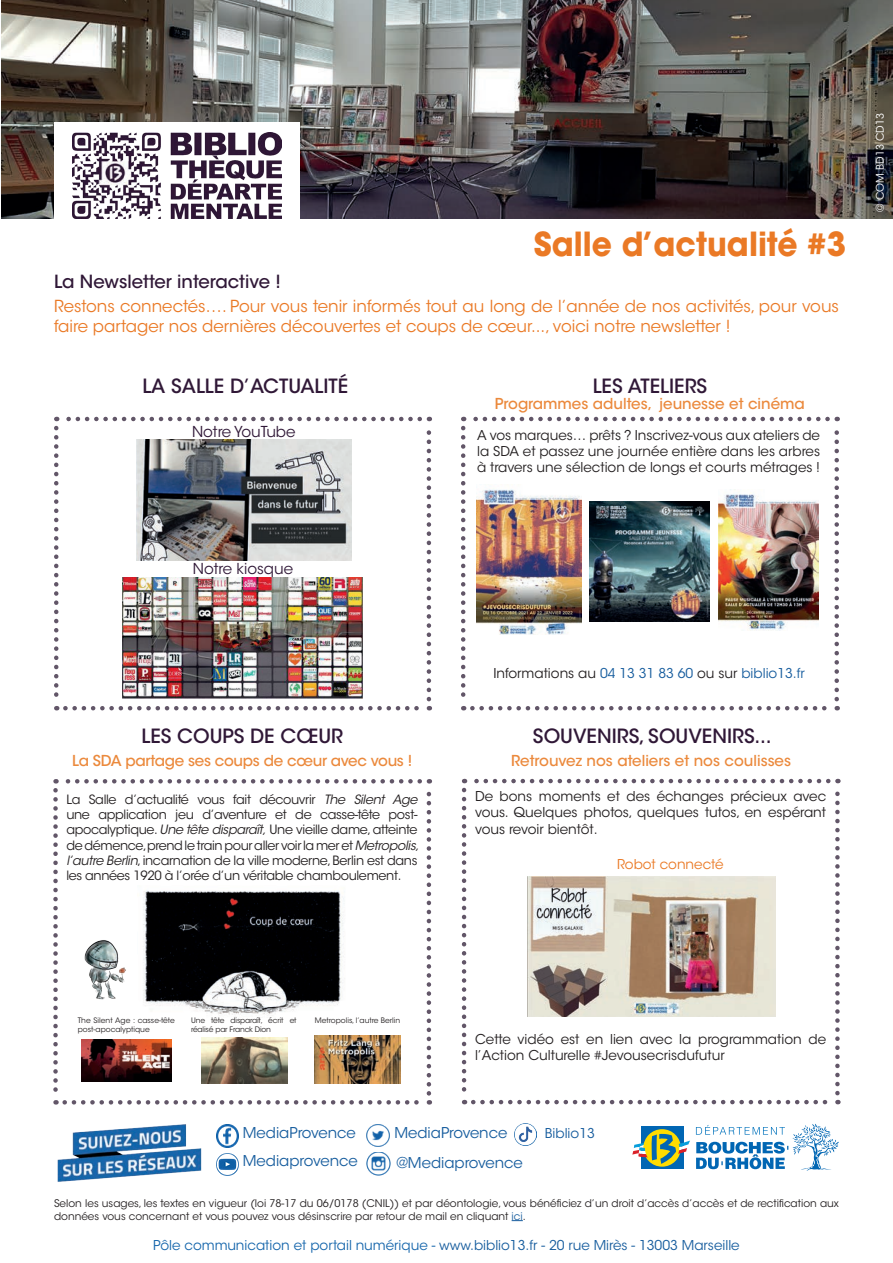
<style>
.page{position:relative;width:893px;height:1263px;background:#fff}
.page>*{position:absolute;margin:0;border:0;box-sizing:border-box;transform-origin:0 0}
.t1{font:700 33px "ITC Avant Garde Std";color:#ea7925;scale:.95 1}
.t2{font:500 19.5px "ITC Avant Garde Std";color:#301837}
.t3{font:500 18px "ITC Avant Garde Std";color:#301837}
.t4{font:16.5px/19.8px "ITC Avant Garde Std";color:#ea7925}
.t5{font:500 15px "ITC Avant Garde Std";color:#eb893c}
.t6{font:500 15px "ITC Avant Garde Std";letter-spacing:-.02em;color:#eb893c}
.t7{font:15px "ITC Avant Garde Std";color:#301837}
.t8{font:14.85px "ITC Avant Garde Std";color:#175d9e}
.t9{font:13.5px/16.2px "ITC Avant Garde Std";color:#231f20;text-align:justify}
.t10{font:13.5px "ITC Avant Garde Std";color:#175d9e}
.t11{font:13.5px "ITC Avant Garde Std";color:#ea7925}
.t12{font:12.75px/15.3px "ITC Avant Garde Std";letter-spacing:-.025em;color:#231f20}
.t13{font:10.5px/12.6px "ITC Avant Garde Std";color:#231f20}
.t14{font:10.5px "ITC Avant Garde Std";color:#fff}
.t15{font:7.5px/9px "ITC Avant Garde Std";color:#231f20}
.t16{font:7.5px/9px "ITC Avant Garde Std";letter-spacing:-.02em;color:#231f20}
.s1{font-style:italic}
.s2{color:#231f20}
.s3{color:#175d9e}
.s4{color:#1666ac}
</style>
<div class="page">
<svg style="left:462px;top:790px;width:4px;height:314px"></svg>
<svg style="left:473px;top:1100px;width:365px;height:4px"></svg>
<svg style="left:835px;top:779px;width:5px;height:314px"></svg>
<svg style="left:464px;top:779px;width:364px;height:4px"></svg>
<svg style="left:461px;top:428px;width:4px;height:282px"></svg>
<svg style="left:472px;top:706px;width:366px;height:4px"></svg>
<svg style="left:834px;top:417px;width:5px;height:282px"></svg>
<svg style="left:463px;top:417px;width:365px;height:4px"></svg>
<svg style="left:53px;top:790px;width:5px;height:314px"></svg>
<svg style="left:65px;top:1100px;width:365px;height:4px"></svg>
<svg style="left:427px;top:779px;width:4px;height:314px"></svg>
<svg style="left:56px;top:779px;width:364px;height:4px"></svg>
<svg style="left:54px;top:428px;width:4px;height:282px"></svg>
<svg style="left:65px;top:706px;width:365px;height:4px"></svg>
<svg style="left:427px;top:417px;width:4px;height:282px"></svg>
<svg style="left:56px;top:417px;width:364px;height:4px"></svg>
<img style="left:216px;top:1153px;width:23px;height:23px">
<img style="left:216px;top:1125px;width:23px;height:22px">
<img style="left:366px;top:1152px;width:25px;height:24px">
<img style="left:366px;top:1124px;width:24px;height:22px">
<img style="left:57px;top:1124px;width:145px;height:58px">
<img style="left:2px;top:0;width:890px;height:218px">
<div style="left:54px;top:122px;width:246px;height:119px;background:#fff"></div>
<img style="left:72px;top:133px;width:209px;height:86px">
<img style="left:137px;top:439px;width:214px;height:122px">
<img style="left:122px;top:578px;width:240px;height:121px">
<img style="left:476px;top:489px;width:106px;height:145px">
<img style="left:589px;top:502px;width:120px;height:120px">
<img style="left:527px;top:877px;width:248px;height:139px">
<img style="left:143px;top:890px;width:201px;height:125px">
<img style="left:81px;top:1040px;width:90px;height:42px">
<img style="left:202px;top:1038px;width:85px;height:45px">
<img style="left:315px;top:1035px;width:85px;height:48px">
<img style="left:719px;top:489px;width:99px;height:142px">
<svg style="left:683px;top:1126px;width:1px;height:43px"></svg>
<div style="left:641px;top:1126px;width:42px;height:43px;background:#0166b3"></div>
<svg style="left:643px;top:1129px;width:38px;height:38px"></svg>
<div style="left:645px;top:1131px;width:34px;height:34px;background:#ffdc01;border-radius:50%"></div>
<svg style="left:632px;top:1133px;width:58px;height:31px"></svg>
<svg style="left:696px;top:1124px;width:143px;height:46px"></svg>
<img style="left:515px;top:1123px;width:22px;height:22px">
<img style="left:56px;top:930px;width:92px;height:69px">
<h3 class="t3" style="left:54px;top:270px;width:228px">La Newsletter interactive !</h3>
<h1 class="t1" style="left:534px;top:222px;width:330px">Salle d’actualité #3</h1>
<p class="t4" style="left:54px;top:296px;width:786px">Restons connectés…. Pour vous tenir informés tout au long de l’année de nos activités, pour vous faire partager nos dernières découvertes et coups de cœur..., voici notre newsletter !</p>
<h2 class="t2" style="left:142px;top:374px;width:207px">LA SALLE D’ACTUALITÉ</h2>
<h2 class="t2" style="left:593px;top:374px;width:116px">LES ATELIERS</h2>
<p class="t5" style="left:495px;top:394px;width:312px">Programmes adultes, jeunesse et cinéma</p>
<p class="t7" style="left:192px;top:422px;width:105px">Notre YouTube</p>
<p class="t9" style="left:477px;top:427px;width:344px">A vos marques… prêts ? Inscrivez-vous aux ateliers de la SDA et passez une journée entière dans les arbres à travers une sélection de longs et courts métrages !</p>
<p class="t14" style="left:874px;top:212px;width:100px;rotate:-90deg">© COM BD13 CD13</p>
<p class="t7" style="left:193px;top:559px;width:102px">Notre kiosque</p>
<h2 class="t2" style="left:141px;top:723px;width:203px">LES COUPS DE CŒUR</h2>
<p class="t6" style="left:72px;top:751px;width:342px">La SDA partage ses coups de cœur avec vous !</p>
<p class="t12" style="left:66px;top:792px;width:354px">La Salle d’actualité vous fait découvrir <span class="s1">The Silent Age </span>une application jeu d’aventure et de casse-tête post&shy;apocalyptique. <span class="s1">Une tête disparaît,</span> Une vieille dame, atteinte de démence,prend le train pour aller voir la mer et <span class="s1">Metropolis, l’autre Berlin</span>, incarnation de la ville moderne, Berlin est dans les années 1920 à l’orée d’un véritable chamboulement.</p>
<p class="t10" style="left:493px;top:665px;width:313px"><span class="s2">Informations au</span> 04 13 31 83 60 <span class="s2">ou sur</span> biblio13.fr</p>
<h2 class="t2" style="left:533px;top:723px;width:240px">SOUVENIRS, SOUVENIRS...</h2>
<p class="t5" style="left:511px;top:751px;width:282px">Retrouvez nos ateliers et nos coulisses</p>
<p class="t9" style="left:475px;top:788px;width:353px">De bons moments et des échanges précieux avec vous. Quelques photos, quelques tutos, en espérant vous revoir bientôt.</p>
<p class="t11" style="left:617px;top:856px;width:108px">Robot connecté</p>
<p class="t15" style="left:78px;top:1016px;width:98px">The Silent Age : casse-tête post-apocalyptique</p>
<p class="t16" style="left:191px;top:1016px;width:107px">Une tête disparaît, écrit et réalisé par Franck Dion</p>
<p class="t15" style="left:315px;top:1016px;width:87px">Metropolis, l’autre Berlin</p>
<p class="t9" style="left:475px;top:1031px;width:353px">Cette vidéo est en lien avec la programmation de l’Action Culturelle #Jevousecrisdufutur</p>
<p class="t8" style="left:243px;top:1124px;width:115px">MediaProvence</p>
<p class="t8" style="left:394px;top:1124px;width:115px">MediaProvence</p>
<p class="t8" style="left:243px;top:1152px;width:117px">Mediaprovence</p>
<p class="t8" style="left:396px;top:1153px;width:128px">@Mediaprovence</p>
<p class="t10" style="left:545px;top:1125px;width:52px">Biblio13</p>
<p class="t13" style="left:54px;top:1197px;width:786px">Selon les usages, les textes en vigueur (loi 78-17 du 06/0178 (CNIL)) et par déontologie, vous bénéficiez d’un droit d’accès d’accès et de rectification aux données vous concernant et vous pouvez vous désinscrire par retour de mail en cliquant <span class="s3">ici</span>.</p>
<p class="t10" style="left:153px;top:1237px;width:588px"><span class="s4">Pôle communication et portail numérique -</span> www.biblio13.fr - 20 rue Mirès - 13003 Marseille</p>
</div>
